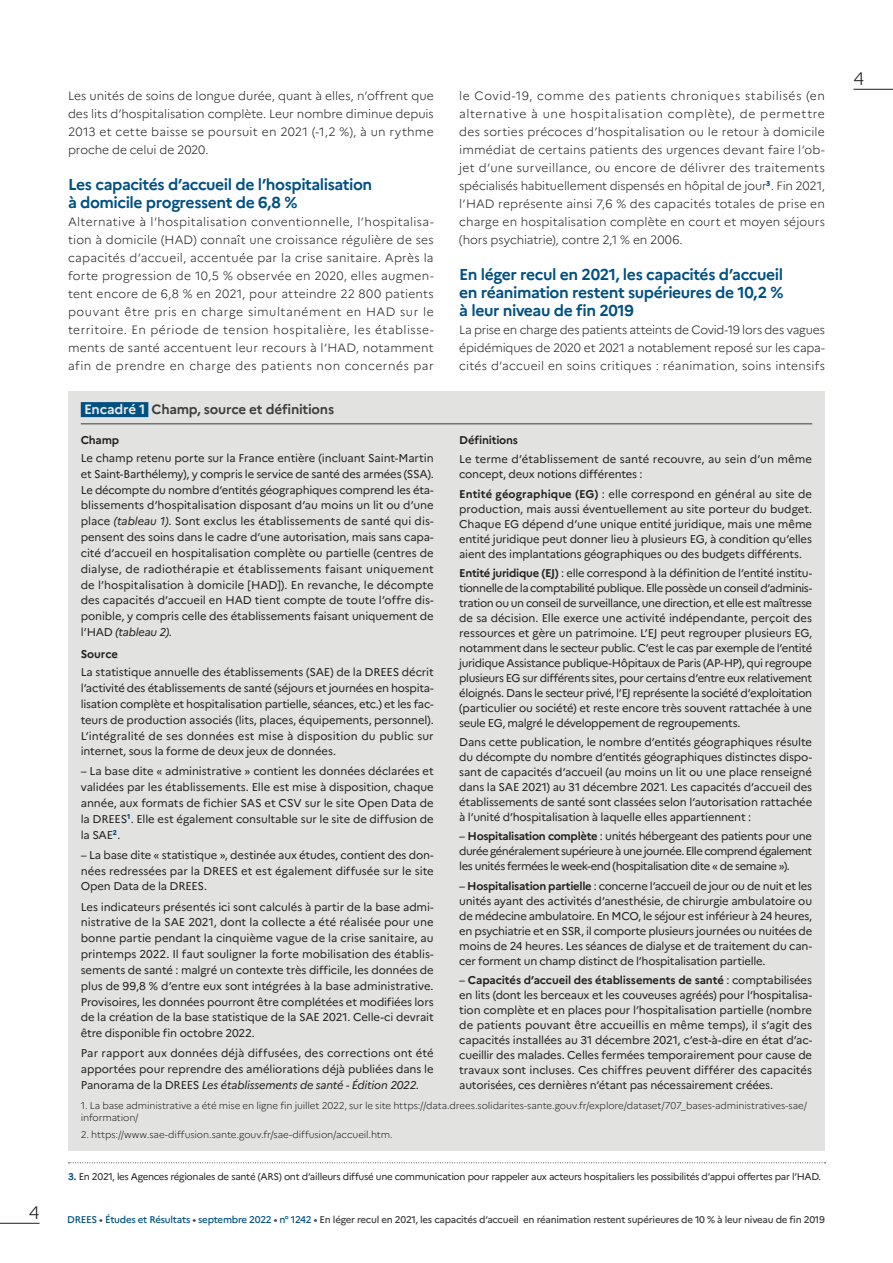
<style>
.page{position:relative;width:893px;height:1263px;background:#fff}
.page>*{position:absolute;margin:0;border:0;box-sizing:border-box;transform-origin:0 0}
.t1{font:300 18px "Marianne";color:#231f20}
.t2{font:700 15.75px/18px "Marianne";letter-spacing:-.03em;color:#005081}
.t3{font:700 13.5px "Marianne";letter-spacing:-.02em;color:#3e3e3f}
.t4{font:300 12px/18px "Marianne";letter-spacing:.015em;color:#231f20;text-align:justify}
.t5{font:11.25px/15px "Marianne";letter-spacing:-.015em;color:#231f20;text-align:justify}
.t6{font:700 11.25px "Marianne";letter-spacing:-.015em;color:#231f20}
.t7{font:300 9.75px/12px "Marianne";letter-spacing:-.01em;color:#231f20}
.t8{font:9.75px "Marianne";letter-spacing:-.03em;color:#231f20}
.t9{font:500 9.75px "Marianne";letter-spacing:-.025em;color:#3e3e3f}
.s1{color:#e9e8e8}
.s2{font-style:italic}
.s3{font-weight:700}
.s4{font-weight:700;color:#005081}
.s5{color:#005081}
</style>
<div class="page">
<hr style="left:853px;top:89px;width:40px;height:1px;background:#231f20">
<hr style="left:0;top:1223px;width:40px;height:1px;background:#231f20">
<div style="left:68px;top:391px;width:757px;height:759px;background:#e2e2e1"></div>
<hr style="left:81px;top:423px;width:731px;height:1px;background:#3e3e3f">
<div style="left:81px;top:402px;width:67px;height:15px;background:#005081"></div>
<svg style="left:68px;top:1162px;width:758px;height:1px"></svg>
<h1 class="t1" style="left:29px;top:1201px;width:12px">4</h1>
<p class="t4" style="left:68px;top:87px;width:367px">Les unités de soins de longue durée, quant à elles, n’offrent que des lits d’hospitalisation complète. Leur nombre diminue depuis 2013 et cette baisse se poursuit en 2021 (-1,2 %), à un rythme proche de celui de 2020.</p>
<h2 class="t2" style="left:68px;top:175px;width:306px">Les capacités d’accueil de l’hospitalisation à domicile progressent de 6,8 %</h2>
<p class="t4" style="left:68px;top:213px;width:367px">Alternative à l’hospitalisation conventionnelle, l’hospitalisa&shy;tion à domicile (HAD) connaît une croissance régulière de ses capacités d’accueil, accentuée par la crise sanitaire. Après la forte progression de 10,5 % observée en 2020, elles augmen&shy;tent encore de 6,8 % en 2021, pour atteindre 22 800 patients pouvant être pris en charge simultanément en HAD sur le territoire. En période de tension hospitalière, les établisse&shy;ments de santé accentuent leur recours à l’HAD, notamment afin de prendre en charge des patients non concernés par</p>
<p class="t4" style="left:459px;top:87px;width:367px">le Covid-19, comme des patients chroniques stabilisés (en alternative à une hospitalisation complète), de permettre des sorties précoces d’hospitalisation ou le retour à domicile immédiat de certains patients des urgences devant faire l’ob&shy;jet d’une surveillance, ou encore de délivrer des traitements spécialisés habituellement dispensés en hôpital de jour<sup>3</sup>. Fin 2021, l’HAD représente ainsi 7,6 % des capacités totales de prise en charge en hospitalisation complète en court et moyen séjours (hors psychiatrie), contre 2,1 % en 2006.</p>
<h2 class="t2" style="left:459px;top:265px;width:326px;text-align:justify">En léger recul en 2021, les capacités d’accueil en réanimation restent supérieures de 10,2 % à leur niveau de fin 2019</h2>
<p class="t4" style="left:459px;top:321px;width:367px">La prise en charge des patients atteints de Covid-19 lors des vagues épidémiques de 2020 et 2021 a notablement reposé sur les capa&shy;cités d’accueil en soins critiques : réanimation, soins intensifs</p>
<p class="t3" style="left:84px;top:401px;width:252px"><span class="s1">Encadré 1</span> Champ, source et définitions</p>
<p class="t6" style="left:81px;top:433px;width:40px">Champ</p>
<p class="t5" style="left:81px;top:450px;width:354px;line-height:15.9px">Le champ retenu porte sur la France entière (incluant Saint-Martin et Saint-Barthélemy), y compris le service de santé des armées (SSA).<br>Le décompte du nombre d’entités géographiques comprend les éta&shy;blissements d’hospitalisation disposant d’au moins un lit ou d’une place <span class="s2">(tableau 1)</span>. Sont exclus les établissements de santé qui dis&shy;pensent des soins dans le cadre d’une autorisation, mais sans capa&shy;cité d’accueil en hospitalisation complète ou partielle (centres de dialyse, de radiothérapie et établissements faisant uniquement de l’hospitalisation à domicile [HAD]). En revanche, le décompte des capacités d’accueil en HAD tient compte de toute l’offre dis&shy;ponible, y compris celle des établissements faisant uniquement de l’HAD <span class="s2">(tableau 2)</span>.</p>
<p class="t6" style="left:81px;top:647px;width:39px">Source</p>
<p class="t5" style="left:81px;top:664px;width:354px;line-height:15.9px">La statistique annuelle des établissements (SAE) de la DREES décrit l’activité des établissements de santé (séjours et journées en hospita&shy;lisation complète et hospitalisation partielle, séances, etc.) et les fac&shy;teurs de production associés (lits, places, équipements, personnel).<br>L’intégralité de ses données est mise à disposition du public sur internet, sous la forme de deux jeux de données.</p>
<p class="t5" style="left:81px;top:763px;width:354px;line-height:15.8px">– La base dite « administrative » contient les données déclarées et validées par les établissements. Elle est mise à disposition, chaque année, aux formats de fichier SAS et CSV sur le site Open Data de la DREES<sup>1</sup>. Elle est également consultable sur le site de diffusion de la SAE<sup>2</sup>.</p>
<p class="t5" style="left:81px;top:847px;width:354px;line-height:15.9px">– La base dite « statistique », destinée aux études, contient des don&shy;nées redressées par la DREES et est également diffusée sur le site Open Data de la DREES.</p>
<p class="t5" style="left:81px;top:898px;width:354px;line-height:15.9px">Les indicateurs présentés ici sont calculés à partir de la base admi&shy;nistrative de la SAE 2021, dont la collecte a été réalisée pour une bonne partie pendant la cinquième vague de la crise sanitaire, au printemps 2022. Il faut souligner la forte mobilisation des établis&shy;sements de santé : malgré un contexte très difficile, les données de plus de 99,8 % d’entre eux sont intégrées à la base administrative.<br>Provisoires, les données pourront être complétées et modifiées lors de la création de la base statistique de la SAE 2021. Celle-ci devrait être disponible fin octobre 2022.</p>
<p class="t5" style="left:81px;top:1045px;width:354px;line-height:15.9px">Par rapport aux données déjà diffusées, des corrections ont été apportées pour reprendre des améliorations déjà publiées dans le Panorama de la DREES <span class="s2">Les établissements de santé - Édition 2022</span>.</p>
<p class="t6" style="left:459px;top:433px;width:60px">Définitions</p>
<p class="t5" style="left:459px;top:452px;width:354px">Le terme d’établissement de santé recouvre, au sein d’un même concept, deux notions différentes :</p>
<p class="t5" style="left:459px;top:486px;width:354px"><span class="s3">Entité géographique (EG)</span> : elle correspond en général au site de production, mais aussi éventuellement au site porteur du budget.<br>Chaque EG dépend d’une unique entité juridique, mais une même entité juridique peut donner lieu à plusieurs EG, à condition qu’elles aient des implantations géographiques ou des budgets différents.</p>
<p class="t5" style="left:459px;top:565px;width:354px"><span class="s3">Entité juridique (EJ)</span> : elle correspond à la définition de l’entité institu&shy;tionnelle de la comptabilité publique. Elle possède un conseil d’adminis&shy;tration ou un conseil de surveillance, une direction, et elle est maîtresse de sa décision. Elle exerce une activité indépendante, perçoit des ressources et gère un patrimoine. L’EJ peut regrouper plusieurs EG, notamment dans le secteur public. C’est le cas par exemple de l’entité juridique Assistance publique-Hôpitaux de Paris (AP-HP), qui regroupe plusieurs EG sur différents sites, pour certains d’entre eux relativement éloignés. Dans le secteur privé, l’EJ représente la société d’exploitation (particulier ou société) et reste encore très souvent rattachée à une seule EG, malgré le développement de regroupements.</p>
<p class="t5" style="left:459px;top:734px;width:354px">Dans cette publication, le nombre d’entités géographiques résulte du décompte du nombre d’entités géographiques distinctes dispo&shy;sant de capacités d’accueil (au moins un lit ou une place renseigné dans la SAE 2021) au 31 décembre 2021. Les capacités d’accueil des établissements de santé sont classées selon l’autorisation rattachée à l’unité d’hospitalisation à laquelle elles appartiennent :</p>
<p class="t5" style="left:459px;top:829px;width:354px">– <span class="s3">Hospitalisation complète</span> : unités hébergeant des patients pour une durée généralement supérieure à une journée. Elle comprend également les unités fermées le week-end (hospitalisation dite « de semaine »).</p>
<p class="t5" style="left:459px;top:878px;width:354px">– <span class="s3">Hospitalisation partielle</span> : concerne l’accueil de jour ou de nuit et les unités ayant des activités d’anesthésie, de chirurgie ambulatoire ou de médecine ambulatoire. En MCO, le séjour est inférieur à 24 heures, en psychiatrie et en SSR, il comporte plusieurs journées ou nuitées de moins de 24 heures. Les séances de dialyse et de traitement du can&shy;cer forment un champ distinct de l’hospitalisation partielle.</p>
<p class="t5" style="left:459px;top:972px;width:354px">– <span class="s3">Capacités d’accueil des établissements de santé</span> : comptabilisées en lits (dont les berceaux et les couveuses agréés) pour l’hospitalisa&shy;tion complète et en places pour l’hospitalisation partielle (nombre de patients pouvant être accueillis en même temps), il s’agit des capacités installées au 31 décembre 2021, c’est-à-dire en état d’ac&shy;cueillir des malades. Celles fermées temporairement pour cause de travaux sont incluses. Ces chiffres peuvent différer des capacités autorisées, ces dernières n’étant pas nécessairement créées.</p>
<p class="t7" style="left:81px;top:1100px;width:728px">1. La base administrative a été mise en ligne fin juillet 2022, sur le site https://data.drees.solidarites-sante.gouv.fr/explore/dataset/707_bases-administratives-sae/ information/</p>
<p class="t7" style="left:81px;top:1128px;width:313px">2. https://www.sae-diffusion.sante.gouv.fr/sae-diffusion/accueil.htm.</p>
<p class="t8" style="left:68px;top:1171px;width:754px"><span class="s4">3.</span> En 2021, les Agences régionales de santé (ARS) ont d’ailleurs diffusé une communication pour rappeler aux acteurs hospitaliers les possibilités d’appui offertes par l’HAD.</p>
<p class="t9" style="left:67px;top:1214px;width:759px"><span class="s5">DREES</span> • <span class="s5">Études et Résultats</span> • <span class="s5">septembre 2022</span> • <span class="s5">n° 1242</span> • En léger recul en 2021, les capacités d’accueil en réanimation restent supérieures de 10 % à leur niveau de fin 2019</p>
<h1 class="t1" style="left:853px;top:67px;width:12px">4</h1>
</div>
